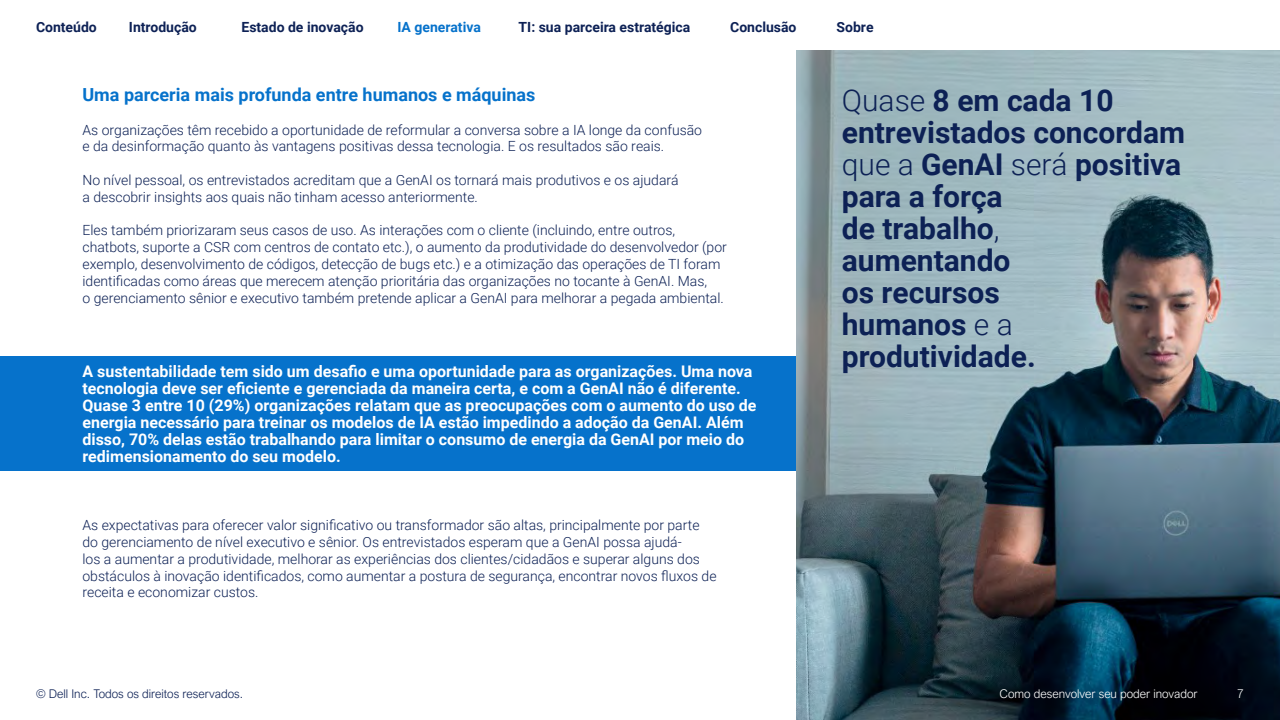
<style>
.page{position:relative;width:1280px;height:720px;background:#fff}
.page>*{position:absolute;margin:0;border:0;box-sizing:border-box;transform-origin:0 0}
.t1{font:700 30px/32px "Roboto";color:#0d2155}
.t2{font:700 18px "Roboto";color:#0672cb}
.t3{font:700 16px/17px "Roboto";color:#fff}
.t4{font:300 14px/16.8px "Roboto";color:#0d2155}
.t5{font:700 14px "Roboto";color:#0d2155}
.t6{font:700 14px "Roboto";color:#0672cb}
.t7{font:300 12px "Arial Nova";color:#0d2155}
.t8{font:300 12px "Arial Nova";color:#fff}
.s1{font-weight:300}
</style>
<div class="page">
<img style="left:796px;top:50px;width:484px;height:670px">
<div style="left:0;top:356px;width:796px;height:114px;background:#0672cb"></div>
<p class="t5" style="left:36px;top:18px;width:62px">Conteúdo</p>
<p class="t5" style="left:129px;top:18px;width:69px">Introdução</p>
<p class="t5" style="left:242px;top:18px;width:124px">Estado de inovação</p>
<p class="t6" style="left:398px;top:18px;width:85px">IA generativa</p>
<p class="t5" style="left:519px;top:18px;width:173px">TI: sua parceira estratégica</p>
<p class="t5" style="left:730px;top:18px;width:68px">Conclusão</p>
<p class="t5" style="left:837px;top:18px;width:39px">Sobre</p>
<p class="t2" style="left:82px;top:82px;width:455px">Uma parceria mais profunda entre humanos e máquinas</p>
<p class="t4" style="left:82px;top:121px;width:621px">As organizações têm recebido a oportunidade de reformular a conversa sobre a IA longe da confusão e da desinformação quanto às vantagens positivas dessa tecnologia. E os resultados são reais.</p>
<p class="t4" style="left:82px;top:171px;width:598px">No nível pessoal, os entrevistados acreditam que a GenAI os tornará mais produtivos e os ajudará a descobrir insights aos quais não tinham acesso anteriormente.</p>
<p class="t4" style="left:82px;top:221px;width:646px">Eles também priorizaram seus casos de uso. As interações com o cliente (incluindo, entre outros, chatbots, suporte a CSR com centros de contato etc.), o aumento da produtividade do desenvolvedor (por exemplo, desenvolvimento de códigos, detecção de bugs etc.) e a otimização das operações de TI foram identificadas como áreas que merecem atenção prioritária das organizações no tocante à GenAI. Mas,<br>o gerenciamento sênior e executivo também pretende aplicar a GenAI para melhorar a pegada ambiental.</p>
<p class="t3" style="left:82px;top:362px;width:676px">A sustentabilidade tem sido um desafio e uma oportunidade para as organizações. Uma nova tecnologia deve ser eficiente e gerenciada da maneira certa, e com a GenAI não é diferente.<br>Quase 3 entre 10 (29%) organizações relatam que as preocupações com o aumento do uso de energia necessário para treinar os modelos de IA estão impedindo a adoção da GenAI. Além disso, 70% delas estão trabalhando para limitar o consumo de energia da GenAI por meio do redimensionamento do seu modelo.</p>
<p class="t4" style="left:82px;top:516px;width:636px">As expectativas para oferecer valor significativo ou transformador são altas, principalmente por parte do gerenciamento de nível executivo e sênior. Os entrevistados esperam que a GenAI possa ajudá-<br>los a aumentar a produtividade, melhorar as experiências dos clientes/cidadãos e superar alguns dos obstáculos à inovação identificados, como aumentar a postura de segurança, encontrar novos fluxos de receita e economizar custos.</p>
<h1 class="t1" style="left:842px;top:84px;width:345px"><span class="s1">Quase</span> 8 em cada 10 entrevistados concordam <span class="s1">que a</span> GenAI <span class="s1">será</span> positiva para a força<br>de trabalho<span class="s1">,<br></span>aumentando<br>os recursos<br>humanos <span class="s1">e a </span>produtividade.</h1>
<p class="t7" style="left:36px;top:687px;width:209px">© Dell Inc. Todos os direitos reservados.</p>
<p class="t8" style="left:1000px;top:687px;width:199px">Como desenvolver seu poder inovador</p>
<p class="t8" style="left:1237px;top:687px;width:8px">7</p>
</div>
